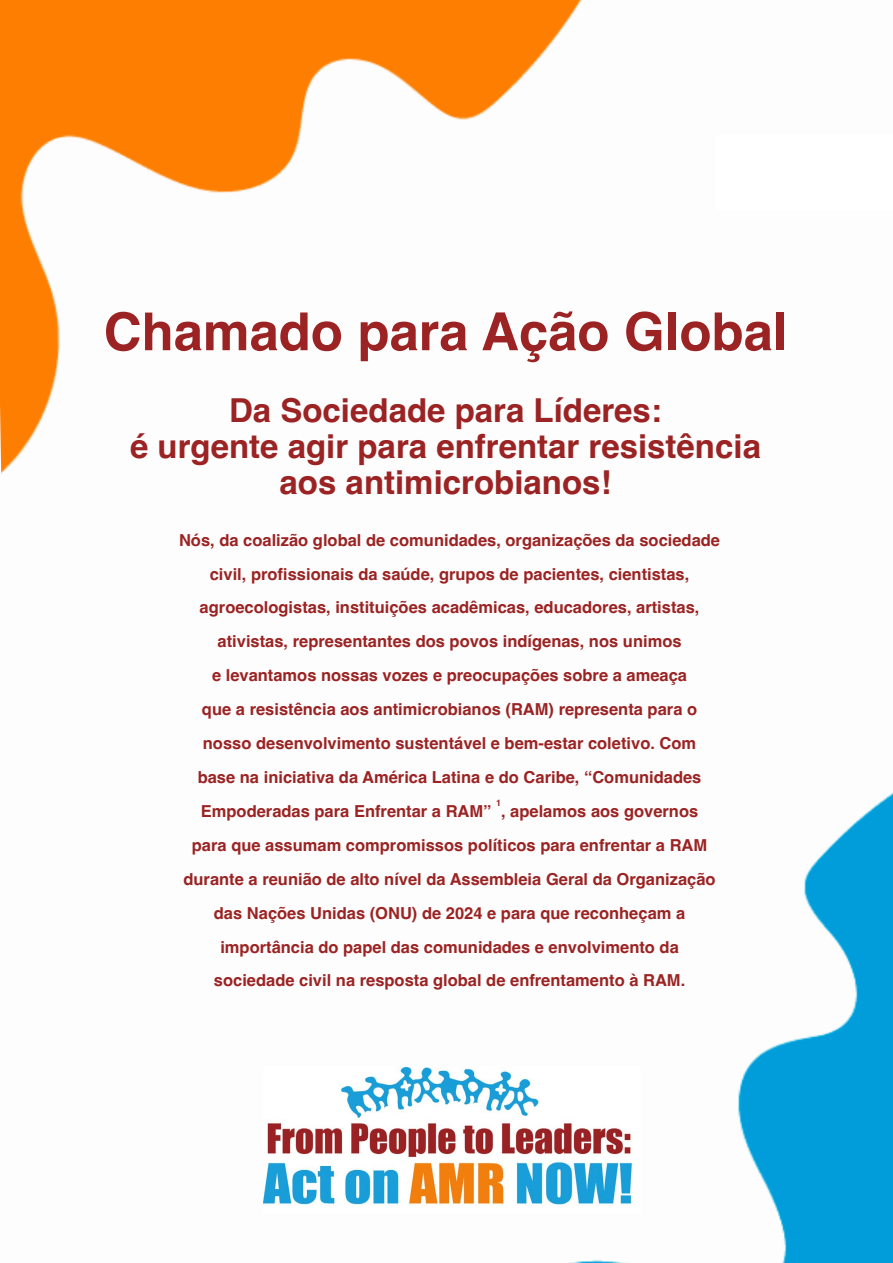
<style>
.page{position:relative;width:893px;height:1263px;background:#fff}
.page>*{position:absolute;margin:0;border:0;box-sizing:border-box;transform-origin:0 0}
.t1{font:700 52.5px "Helvetica";color:#9b2323}
.t2{font:700 33px/36px "Helvetica";color:#9b2323;text-align:center}
.t3{font:700 16.5px "Helvetica";color:#9b2323}
.t4{font:700 9px "Helvetica";color:#9b2323}
</style>
<div class="page">
<img style="left:263px;top:792px;width:630px;height:471px">
<img style="left:0;top:0;width:582px;height:475px">
<img style="left:264px;top:1068px;width:377px;height:146px">
<h1 class="t1" style="left:104px;top:300px;width:685px">Chamado para Ação Global</h1>
<h2 class="t2" style="left:130px;top:396px;width:632px">Da Sociedade para Líderes:<br>é urgente agir para enfrentar resistência aos antimicrobianos!</h2>
<p class="t3" style="left:179px;top:530px;width:543px">Nós, da coalizão global de comunidades, organizações da sociedade</p>
<p class="t3" style="left:210px;top:564px;width:481px">civil, profissionais da saúde, grupos de pacientes, cientistas,</p>
<p class="t3" style="left:200px;top:597px;width:501px">agroecologistas, instituições acadêmicas, educadores, artistas,</p>
<p class="t3" style="left:218px;top:631px;width:465px">ativistas, representantes dos povos indígenas, nos unimos</p>
<p class="t3" style="left:212px;top:665px;width:477px">e levantamos nossas vozes e preocupações sobre a ameaça</p>
<p class="t3" style="left:202px;top:699px;width:497px">que a resistência aos antimicrobianos (RAM) representa para o</p>
<p class="t3" style="left:203px;top:733px;width:495px">nosso desenvolvimento sustentável e bem-estar coletivo. Com</p>
<p class="t3" style="left:198px;top:767px;width:505px">base na iniciativa da América Latina e do Caribe, “Comunidades</p>
<p class="t3" style="left:201px;top:801px;width:292px">Empoderadas para Enfrentar a RAM”</p>
<p class="t4" style="left:496px;top:798px;width:7px">1</p>
<p class="t3" style="left:501px;top:801px;width:199px">, apelamos aos governos</p>
<p class="t3" style="left:192px;top:835px;width:517px">para que assumam compromissos políticos para enfrentar a RAM</p>
<p class="t3" style="left:183px;top:869px;width:534px">durante a reunião de alto nível da Assembleia Geral da Organização</p>
<p class="t3" style="left:214px;top:903px;width:473px">das Nações Unidas (ONU) de 2024 e para que reconheçam a</p>
<p class="t3" style="left:220px;top:937px;width:460px">importância do papel das comunidades e envolvimento da</p>
<p class="t3" style="left:214px;top:970px;width:473px">sociedade civil na resposta global de enfrentamento à RAM.</p>
</div>
